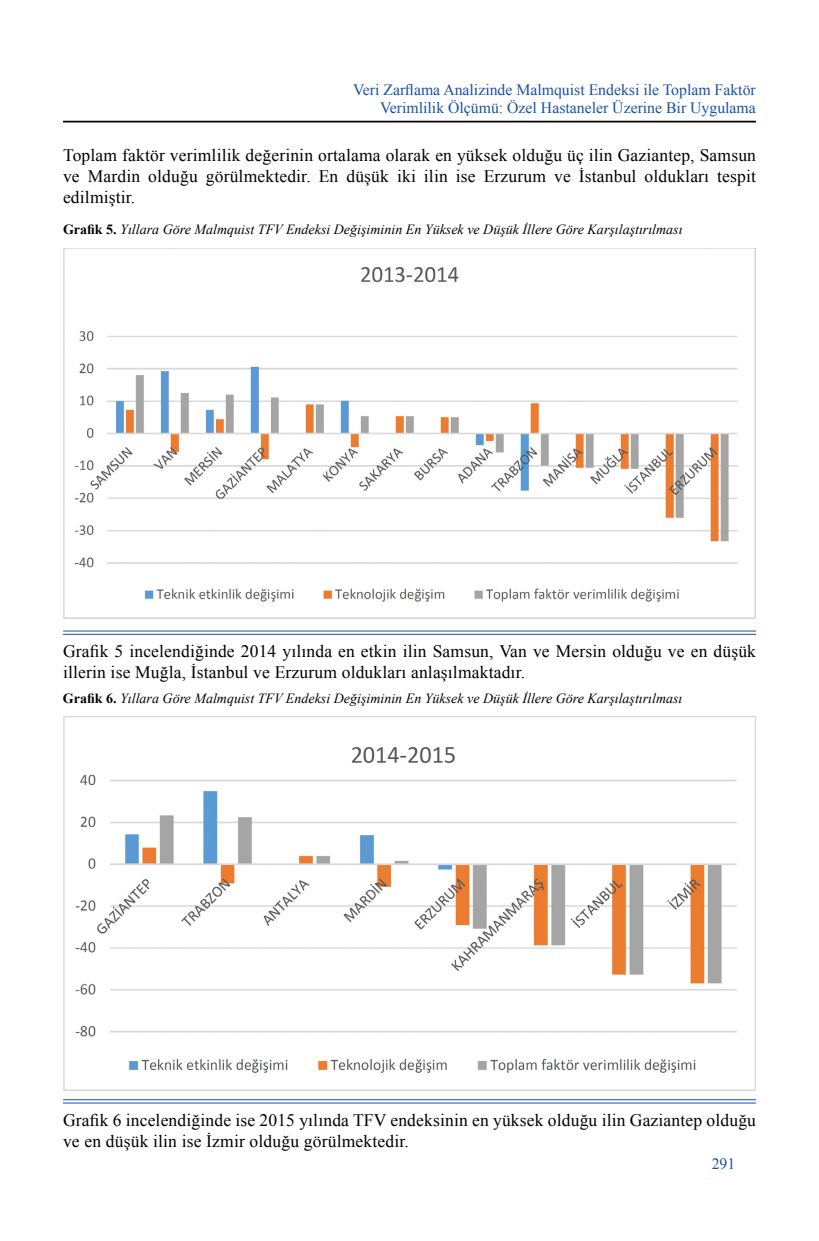
<style>
.page{position:relative;width:819px;height:1241px;background:#fff}
.page>*{position:absolute;margin:0;border:0;box-sizing:border-box;transform-origin:0 0}
.t1{font:17.5px/21px "Times New Roman";letter-spacing:.01em;color:#000}
.t2{font:15.75px/18.9px "Times New Roman";color:#1951a0;text-align:right}
.t3{font:italic 14px "Times New Roman";color:#000}
.s1{font-weight:700;font-style:normal}
</style>
<div class="page">
<hr style="left:63px;top:121px;width:693px;height:1px;background:#000">
<hr style="left:63px;top:630px;width:693px;height:1px;background:#1951a0">
<hr style="left:63px;top:634px;width:693px;height:1px;background:#1951a0">
<hr style="left:63px;top:1099px;width:693px;height:1px;background:#1951a0">
<hr style="left:63px;top:1102px;width:693px;height:1px;background:#1951a0">
<img style="left:63px;top:248px;width:692px;height:370px">
<img style="left:63px;top:716px;width:692px;height:374px">
<p class="t2" style="left:353px;top:79px;width:404px">Veri Zarflama Analizinde Malmquist Endeksi ile Toplam Faktör<br>Verimlilik Ölçümü: Özel Hastaneler Üzerine Bir Uygulama</p>
<p class="t1" style="left:63px;top:144px;width:694px;text-align:justify">Toplam faktör verimlilik değerinin ortalama olarak en yüksek olduğu üç ilin Gaziantep, Samsun ve Mardin olduğu görülmektedir. En düşük iki ilin ise Erzurum ve İstanbul oldukları tespit edilmiştir.</p>
<p class="t3" style="left:63px;top:219px;width:621px"><span class="s1">Grafik 5.</span> Yıllara Göre Malmquist TFV Endeksi Değişiminin En Yüksek ve Düşük İllere Göre Karşılaştırılması</p>
<p class="t1" style="left:63px;top:640px;width:694px">Grafik 5 incelendiğinde 2014 yılında en etkin ilin Samsun, Van ve Mersin olduğu ve en düşük illerin ise Muğla, İstanbul ve Erzurum oldukları anlaşılmaktadır.</p>
<p class="t3" style="left:63px;top:689px;width:621px"><span class="s1">Grafik 6.</span> Yıllara Göre Malmquist TFV Endeksi Değişiminin En Yüksek ve Düşük İllere Göre Karşılaştırılması</p>
<p class="t1" style="left:63px;top:1108px;width:694px">Grafik 6 incelendiğinde ise 2015 yılında TFV endeksinin en yüksek olduğu ilin Gaziantep olduğu ve en düşük ilin ise İzmir olduğu görülmektedir.</p>
<p class="t2" style="left:711px;top:1153px;width:25px">291</p>
</div>
